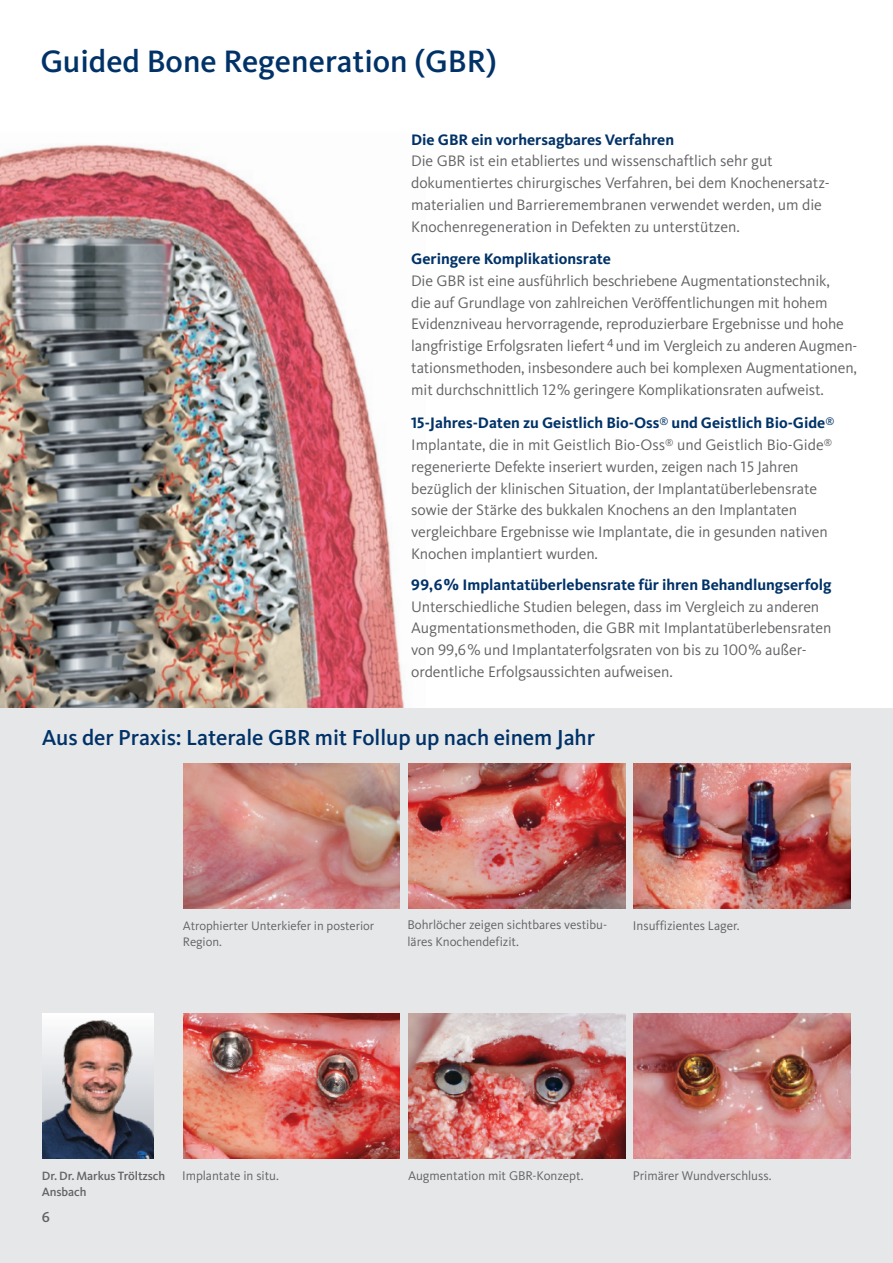
<style>
.page{position:relative;width:893px;height:1263px;background:#fff}
.page>*{position:absolute;margin:0;border:0;box-sizing:border-box;transform-origin:0 0}
.t1{font:500 32.1px "Kievit Pro";color:#003268}
.t2{font:500 22.5px "Kievit Pro";letter-spacing:-.005em;color:#003268}
.t3{font:15.75px/21.8px "Kievit OT";letter-spacing:-.005em;color:#636366}
.t4{font:700 15.75px "Kievit OT";color:#003268}
.t5{font:500 15px "Kievit OT";color:#636366}
.t6{font:13.05px/16.5px "Kievit Pro";letter-spacing:-.005em;color:#636366}
.t7{font:12.75px/16.5px "Kievit Pro";letter-spacing:-.005em;color:#636366}
.t8{font:500 12.45px/16.5px "Kievit Pro";letter-spacing:-.01em;color:#636366}
.s1{font-family:"Meta Plus Normal"}
.s2{font-weight:700;color:#003268}
.s3{font-family:"Frutiger";font-weight:900;color:#003268}
</style>
<div class="page">
<img style="left:0;top:145px;width:405px;height:563px">
<div style="left:0;top:708px;width:893px;height:555px;background:#e6e7e9"></div>
<div style="left:43px;top:1013px;width:110px;height:145px;background:#fdfdfd"></div>
<img style="left:43px;top:1019px;width:110px;height:139px">
<img style="left:183px;top:1013px;width:217px;height:145px">
<img style="left:408px;top:1013px;width:217px;height:145px">
<img style="left:634px;top:1013px;width:216px;height:145px">
<img style="left:183px;top:764px;width:217px;height:144px">
<img style="left:408px;top:764px;width:217px;height:144px">
<img style="left:634px;top:764px;width:216px;height:144px">
<h1 class="t1" style="left:40px;top:49px;width:458px">Guided Bone Regeneration (GBR)</h1>
<p class="t4" style="left:411px;top:133px;width:264px">Die GBR ein vorhersagbares Verfahren</p>
<p class="t3" style="left:411px;top:152px;width:420px">Die GBR ist ein etabliertes und wissenschaftlich sehr gut dokumentiertes chirurgisches Verfahren, bei dem Knochenersatz&shy;materialien und Barrieremembranen verwendet werden, um die Knochenregeneration in Defekten zu unterstützen.</p>
<p class="t4" style="left:411px;top:253px;width:201px">Geringere Komplikationsrate</p>
<p class="t3" style="left:411px;top:271px;width:448px">Die GBR ist eine ausführlich beschriebene Augmentationstechnik,<br>die auf Grundlage von zahlreichen Veröffentlichungen mit hohem Evidenzniveau hervorragende, reproduzierbare Ergebnisse und hohe langfristige Erfolgsraten liefert <sup>4</sup> und im Vergleich zu anderen Augmen&shy;tationsmethoden, insbesondere auch bei komplexen Augmentationen, mit durchschnittlich 12<span class="s1">%</span> geringere Komplikationsraten aufweist.</p>
<p class="t3" style="left:411px;top:413px;width:425px"><span class="s2">15-Jahres-Daten zu Geistlich Bio-Oss</span><sup>®</sup> <span class="s2">und Geistlich Bio-Gide</span><sup>® </sup>Implantate, die in mit Geistlich Bio-Oss<sup>®</sup> und Geistlich Bio-Gide<sup>® </sup>regenerierte Defekte inseriert wurden, zeigen nach 15 Jahren bezüglich der klinischen Situation, der Implantatüberlebensrate sowie der Stärke des bukkalen Knochens an den Implantaten vergleichbare Ergebnisse wie Implantate, die in gesunden nativen Knochen implantiert wurden.</p>
<p class="t3" style="left:411px;top:575px;width:422px"><span class="s2">99,6</span><span class="s3">%</span> <span class="s2">Implantatüberlebensrate für ihren Behandlungserfolg </span>Unterschiedliche Studien belegen, dass im Vergleich zu anderen Augmentationsmethoden, die GBR mit Implantatüberlebensraten von 99,6<span class="s1">%</span> und Implantaterfolgsraten von bis zu 100<span class="s1">%</span> außer&shy;ordentliche Erfolgsaussichten aufweisen.</p>
<h2 class="t2" style="left:42px;top:728px;width:555px">Aus der Praxis: Laterale GBR mit Follup up nach einem Jahr</h2>
<p class="t7" style="left:183px;top:918px;width:193px">Atrophierter Unterkiefer in posterior<br>Region.</p>
<p class="t6" style="left:407px;top:918px;width:201px">Bohrlöcher zeigen sichtbares vestibu&shy;läres Knochendefizit.</p>
<p class="t6" style="left:633px;top:918px;width:108px">Insuffizientes Lager.</p>
<p class="t8" style="left:42px;top:1168px;width:125px">Dr.Dr.Markus Tröltzsch<br>Ansbach</p>
<p class="t5" style="left:42px;top:1211px;width:10px">6</p>
<p class="t6" style="left:182px;top:1168px;width:98px">Implantate in situ.</p>
<p class="t6" style="left:408px;top:1168px;width:177px">Augmentation mit GBR-Konzept.</p>
<p class="t6" style="left:633px;top:1168px;width:140px">Primärer Wundverschluss.</p>
</div>
